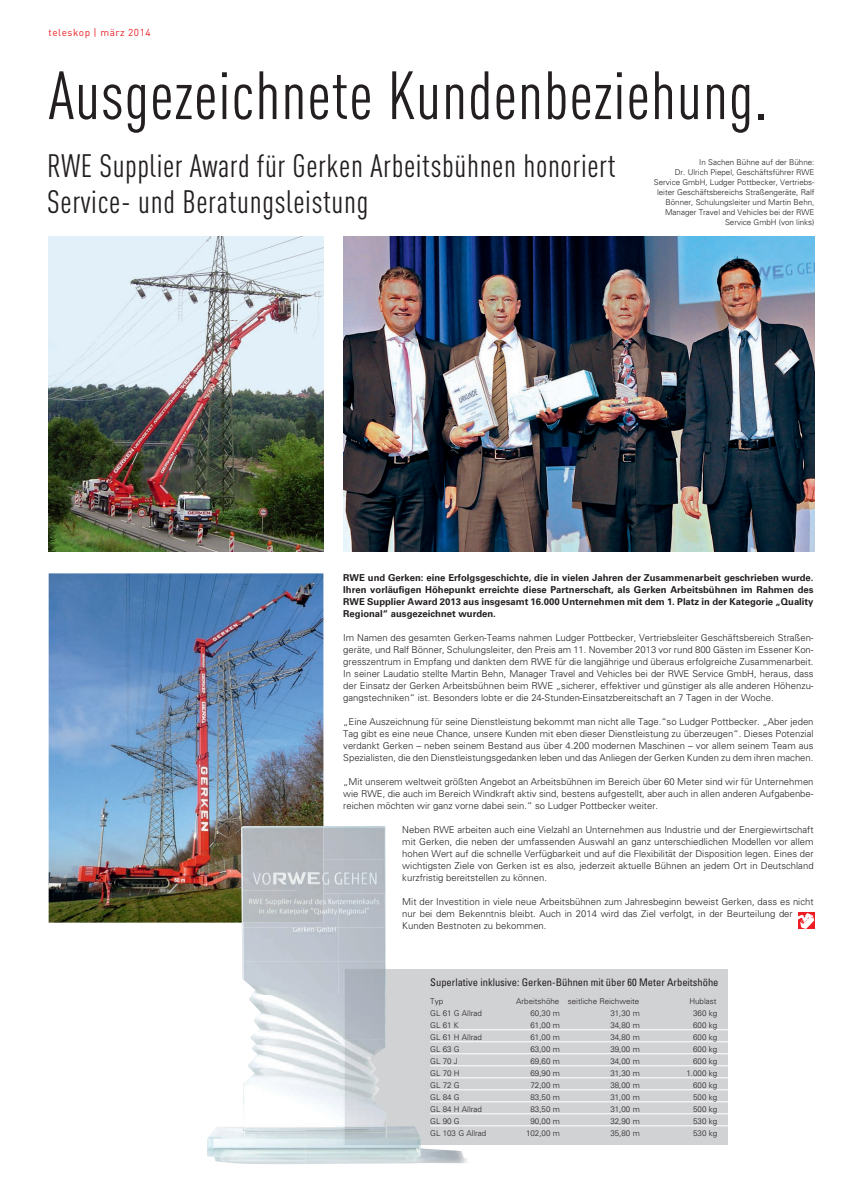
<style>
.page{position:relative;width:843px;height:1191px;background:#fff}
.page>*{position:absolute;margin:0;border:0;box-sizing:border-box;transform-origin:0 0}
.t1{font:67px "DIN Cond";letter-spacing:.015em;color:#231f20}
.t2{font:32px/36px "DIN Cond";letter-spacing:.02em;color:#231f20}
.t3{font:condensed 10.5px "Univers";color:#231f20}
.t4{font:10px "DIN";letter-spacing:.05em;color:#ee1d23}
.t5{font:300 9.5px/12px "Univers";color:#231f20;text-align:justify}
.t6{font:700 9.5px/12px "Univers";color:#231f20;text-align:justify}
.t7{font:300 8px/10px "Univers";color:#231f20;text-align:right}
</style>
<div class="page">
<div style="left:343px;top:968px;width:385px;height:176px;background:#d1d2d4"></div>
<img style="left:49px;top:573px;width:274px;height:349px">
<img style="left:49px;top:237px;width:274px;height:314px">
<img style="left:343px;top:237px;width:471px;height:314px">
<img style="left:798px;top:912px;width:16px;height:17px">
<img style="left:323px;top:825px;width:63px;height:68px">
<img style="left:242px;top:893px;width:144px;height:101px">
<img style="left:249px;top:994px;width:89px;height:68px">
<img style="left:338px;top:994px;width:5px;height:102px">
<img style="left:215px;top:1096px;width:128px;height:34px">
<img style="left:207px;top:1130px;width:197px;height:33px">
<img style="left:404px;top:1144px;width:65px;height:19px">
<img style="left:343px;top:968px;width:43px;height:141px">
<img style="left:343px;top:1109px;width:78px;height:35px">
<img style="left:241px;top:825px;width:82px;height:97px">
<hr style="left:430px;top:1029px;width:306px;height:1px;background:#fff">
<hr style="left:430px;top:1041px;width:306px;height:1px;background:#fff">
<hr style="left:430px;top:1053px;width:306px;height:1px;background:#fff">
<hr style="left:430px;top:1065px;width:306px;height:1px;background:#fff">
<hr style="left:430px;top:1077px;width:306px;height:1px;background:#fff">
<hr style="left:430px;top:1089px;width:306px;height:1px;background:#fff">
<hr style="left:430px;top:1101px;width:306px;height:1px;background:#fff">
<hr style="left:430px;top:1113px;width:306px;height:1px;background:#fff">
<hr style="left:430px;top:1125px;width:306px;height:1px;background:#fff">
<p class="t4" style="left:49px;top:26px;width:103px">teleskop | märz 2014</p>
<h1 class="t1" style="left:49px;top:56px;width:720px">Ausgezeichnete Kundenbeziehung.</h1>
<h2 class="t2" style="left:47px;top:147px;width:570px">RWE Supplier Award für Gerken Arbeitsbühnen honoriert<br>Service- und Beratungsleistung</h2>
<p class="t7" style="left:653px;top:157px;width:162px">In Sachen Bühne auf der Bühne:<br>Dr. Ulrich Piepel, Geschäftsführer RWE Service GmbH, Ludger Pottbecker, Vertriebs&shy;leiter Geschäftsbereichs Straßengeräte, Ralf Bönner, Schulungsleiter und Martin Behn, Manager Travel and Vehicles bei der RWE Service GmbH (von links)</p>
<p class="t6" style="left:343px;top:571px;width:472px">RWE und Gerken: eine Erfolgsgeschichte, die in vielen Jahren der Zusammenarbeit geschrieben wurde.<br>Ihren vorläufigen Höhepunkt erreichte diese Partnerschaft, als Gerken Ar beitsbühnen im Rahmen des RWE Supplier Award 2013 aus insgesamt 16.000 Unternehmen mit dem 1. Platz in der Kategorie „Quality Regional“ ausgezeichnet wurden.</p>
<p class="t5" style="left:343px;top:631px;width:472px">Im Namen des gesamten Gerken-Teams nahmen Ludger Pottbecker, Vertriebsleiter Geschäftsbereich Straßen&shy;geräte, und Ralf Bönner, Schulungsleiter, den Preis am 11. November 2013 vor rund 800 Gästen im Essener Kon&shy;gresszentrum in Empfang und dankten dem RWE für die langjährige und überaus erfolgreiche Zusammenarbeit.<br>In seiner Laudatio stellte Martin Behn, Manager Travel and Vehicles bei der RWE Service GmbH, heraus, dass der Einsatz der Gerken Arbeitsbühnen beim RWE „sicherer, effektiver und günstiger als alle anderen Höhenzu&shy;gangstechniken“ ist. Besonders lobte er die 24-Stunden-Einsatzbereitschaft an 7 Tagen in der Woche.</p>
<p class="t5" style="left:343px;top:715px;width:472px">„Eine Auszeichnung für seine Dienstleistung bekommt man nicht alle Tage.“so Ludger Pottbecker. „Aber jeden Tag gibt es eine neue Chance, unsere Kunden mit eben dieser Dienstleistung zu überzeugen“. Dieses Potenzial verdankt Gerken – neben seinem Bestand aus über 4.200 modernen Maschinen – vor allem seinem Team aus Spezialisten, die den Dienstleistungsgedanken leben und das Anliegen der Gerken Kunden zu dem ihren machen.</p>
<p class="t5" style="left:343px;top:775px;width:471px">„Mit unserem weltweit größten Angebot an Arbeitsbühnen im Bereich über 60 Meter sind wir für Unternehmen wie RWE, die auch im Bereich Windkraft aktiv sind, bestens aufgestellt, aber auch in allen anderen Aufgabenbe&shy;reichen möchten wir ganz vorne dabei sein.“ so Ludger Pottbecker weiter.</p>
<p class="t5" style="left:402px;top:823px;width:413px">Neben RWE arbeiten auch eine Vielzahl an Unternehmen aus Industrie und der Energiewirtschaft mit Gerken, die neben der umfassenden Auswahl an ganz unterschiedlichen Modellen vor allem hohen Wert auf die schnelle Verfügbarkeit und auf die Flexibilität der Disposition legen. Eines der wichtigsten Ziele von Gerken ist es also, jederzeit aktuelle Bühnen an jedem Ort in Deutschland kurzfristig bereitstellen zu können.</p>
<p class="t5" style="left:402px;top:895px;width:413px;text-align:left">Mit der Investition in viele neue Arbeitsbühnen zum Jahresbeginn beweist Gerken, dass es nicht nur bei dem Bekenntnis bleibt. Auch in 2014 wird das Ziel verfolgt, in der Beurteilung der<br>Kunden Bestnoten zu bekommen.</p>
<p class="t3" style="left:430px;top:975px;width:290px">Superlative inklusive: Gerken-Bühnen mit über 60 Meter Arbeitshöhe</p>
<p class="t7" style="left:430px;top:996px;width:14px">Typ</p>
<p class="t7" style="left:516px;top:996px;width:125px">Arbeitshöhe seitliche Reichweite</p>
<p class="t7" style="left:689px;top:996px;width:29px">Hublast</p>
<p class="t7" style="left:430px;top:1008px;width:53px">GL 61 G Allrad</p>
<p class="t7" style="left:530px;top:1008px;width:31px">60,30 m</p>
<p class="t7" style="left:610px;top:1008px;width:31px">31,30 m</p>
<p class="t7" style="left:693px;top:1008px;width:26px">360 kg</p>
<p class="t7" style="left:430px;top:1020px;width:30px">GL 61 K</p>
<p class="t7" style="left:530px;top:1020px;width:31px">61,00 m</p>
<p class="t7" style="left:610px;top:1020px;width:31px">34,80 m</p>
<p class="t7" style="left:693px;top:1020px;width:26px">600 kg</p>
<p class="t7" style="left:430px;top:1032px;width:53px">GL 61 H Allrad</p>
<p class="t7" style="left:530px;top:1032px;width:31px">61,00 m</p>
<p class="t7" style="left:610px;top:1032px;width:31px">34,80 m</p>
<p class="t7" style="left:693px;top:1032px;width:26px">600 kg</p>
<p class="t7" style="left:430px;top:1044px;width:31px">GL 63 G</p>
<p class="t7" style="left:530px;top:1044px;width:31px">63,00 m</p>
<p class="t7" style="left:610px;top:1044px;width:31px">39,00 m</p>
<p class="t7" style="left:693px;top:1044px;width:26px">600 kg</p>
<p class="t7" style="left:430px;top:1056px;width:29px">GL 70 J</p>
<p class="t7" style="left:530px;top:1056px;width:31px">69,60 m</p>
<p class="t7" style="left:610px;top:1056px;width:31px">34,00 m</p>
<p class="t7" style="left:693px;top:1056px;width:26px">600 kg</p>
<p class="t7" style="left:430px;top:1068px;width:31px">GL 70 H</p>
<p class="t7" style="left:530px;top:1068px;width:31px">69,90 m</p>
<p class="t7" style="left:610px;top:1068px;width:31px">31,30 m</p>
<p class="t7" style="left:686px;top:1068px;width:32px">1.000 kg</p>
<p class="t7" style="left:430px;top:1080px;width:31px">GL 72 G</p>
<p class="t7" style="left:530px;top:1080px;width:31px">72,00 m</p>
<p class="t7" style="left:610px;top:1080px;width:31px">38,00 m</p>
<p class="t7" style="left:693px;top:1080px;width:26px">600 kg</p>
<p class="t7" style="left:430px;top:1092px;width:31px">GL 84 G</p>
<p class="t7" style="left:530px;top:1092px;width:31px">83,50 m</p>
<p class="t7" style="left:610px;top:1092px;width:31px">31,00 m</p>
<p class="t7" style="left:693px;top:1092px;width:26px">500 kg</p>
<p class="t7" style="left:430px;top:1104px;width:53px">GL 84 H Allrad</p>
<p class="t7" style="left:530px;top:1104px;width:31px">83,50 m</p>
<p class="t7" style="left:610px;top:1104px;width:31px">31,00 m</p>
<p class="t7" style="left:693px;top:1104px;width:26px">500 kg</p>
<p class="t7" style="left:430px;top:1116px;width:31px">GL 90 G</p>
<p class="t7" style="left:530px;top:1116px;width:31px">90,00 m</p>
<p class="t7" style="left:610px;top:1116px;width:31px">32,90 m</p>
<p class="t7" style="left:693px;top:1116px;width:26px">530 kg</p>
<p class="t7" style="left:430px;top:1128px;width:58px">GL 103 G Allrad</p>
<p class="t7" style="left:526px;top:1128px;width:35px">102,00 m</p>
<p class="t7" style="left:610px;top:1128px;width:31px">35,80 m</p>
<p class="t7" style="left:693px;top:1128px;width:26px">530 kg</p>
</div>
